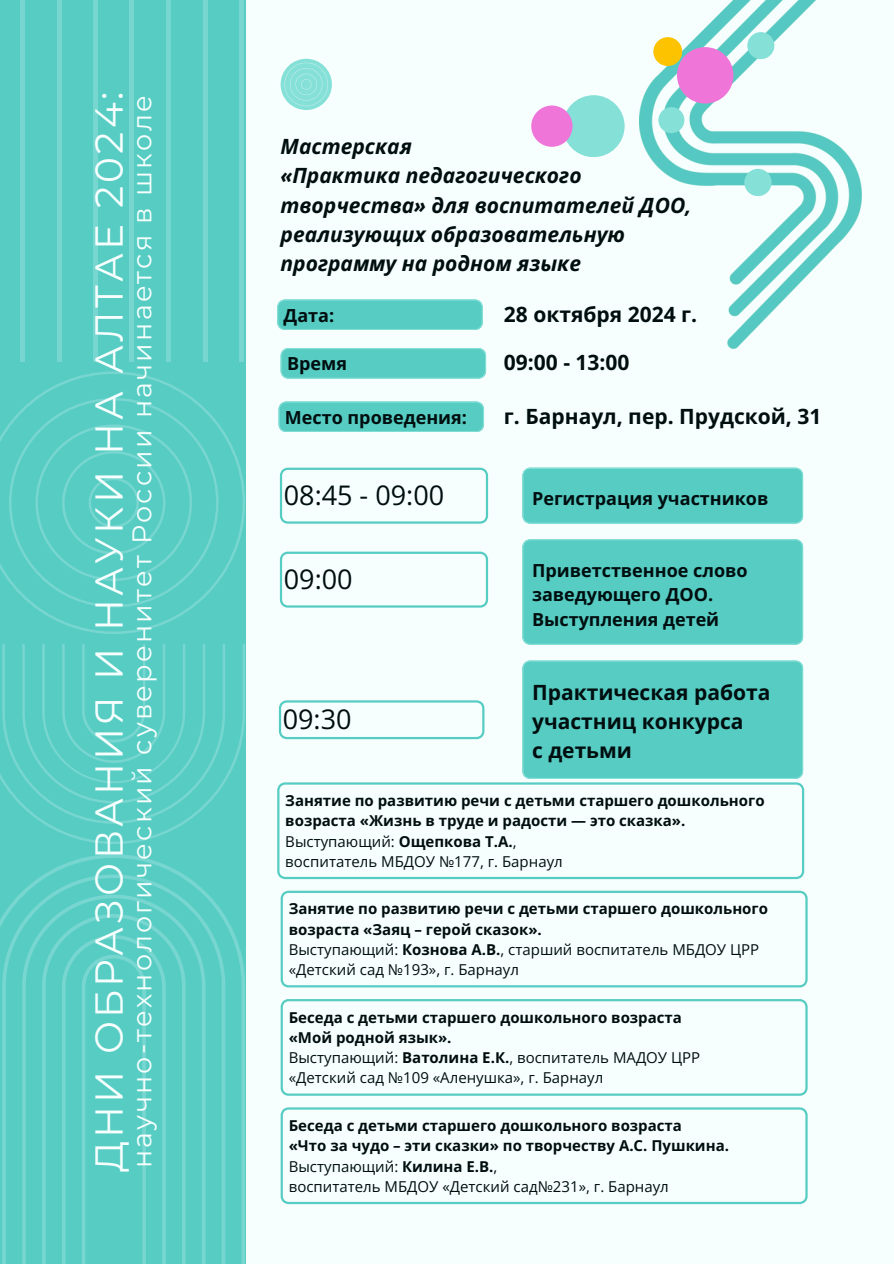
<style>
.page{position:relative;width:894px;height:1264px;background:#fff}
.page>*{position:absolute;margin:0;border:0;box-sizing:border-box;transform-origin:0 0}
.t1{font:39px "Montserrat";letter-spacing:.08em;color:#f7fffe}
.t2{font:27px "Montserrat";letter-spacing:.08em;color:#f7fffe}
.t3{font:27px "Open Sans";color:#000e0f}
.t4{font:italic 700 21px/29.2px "Open Sans";color:#000e0f}
.t5{font:700 21px/29.2px "Open Sans";color:#000e0f}
.t6{font:700 18px/24.8px "Open Sans";color:#000e0f}
.t7{font:700 15px/20.2px "Open Sans";color:#000e0f}
.t8{font:15px/20.2px "Open Sans";color:#000e0f}
.s1{font-weight:700}
</style>
<div class="page">
<div style="left:0;top:0;width:893px;height:1263px;background:#f7fffe"></div>
<div style="left:0;top:0;width:245px;height:1263px;background:#56ccc3"></div>
<svg style="left:0;top:854px;width:245px;height:409px"></svg>
<svg style="left:0;top:371px;width:245px;height:262px"></svg>
<svg style="left:0;top:644px;width:245px;height:200px"></svg>
<div style="left:20px;top:0;width:5px;height:362px;background:#77d6cf"></div>
<hr style="left:57px;top:0;width:4px;height:362px;background:#77d6cf">
<div style="left:93px;top:0;width:5px;height:362px;background:#77d6cf"></div>
<hr style="left:130px;top:0;width:4px;height:362px;background:#77d6cf">
<hr style="left:166px;top:0;width:4px;height:362px;background:#77d6cf">
<hr style="left:203px;top:0;width:4px;height:362px;background:#77d6cf">
<div style="left:239px;top:0;width:5px;height:362px;background:#77d6cf"></div>
<svg style="left:280px;top:58px;width:52px;height:52px"></svg>
<div style="left:562px;top:95px;width:62px;height:62px;background:#85e0d7;border-radius:50%"></div>
<div style="left:531px;top:105px;width:41px;height:42px;background:#ef75d9;border-radius:50%"></div>
<img style="left:639px;top:0;width:222px;height:348px">
<div style="left:744px;top:169px;width:27px;height:27px;background:#85e0d7;border-radius:50%"></div>
<div style="left:747px;top:32px;width:27px;height:27px;background:#85e0d7;border-radius:50%"></div>
<div style="left:658px;top:107px;width:26px;height:26px;background:#85e0d7;border-radius:50%"></div>
<div style="left:676px;top:47px;width:57px;height:57px;background:#ef75d9;border-radius:50%"></div>
<div style="left:653px;top:37px;width:29px;height:29px;background:#fdc300;border-radius:50%"></div>
<svg style="left:277px;top:782px;width:526px;height:97px"></svg>
<svg style="left:280px;top:467px;width:208px;height:56px"></svg>
<svg style="left:280px;top:348px;width:206px;height:31px;background:#5bcec5"></svg>
<svg style="left:277px;top:299px;width:205px;height:31px;background:#5bcec5"></svg>
<svg style="left:278px;top:401px;width:206px;height:31px;background:#5ccec5"></svg>
<svg style="left:279px;top:700px;width:205px;height:39px"></svg>
<div style="left:522px;top:467px;width:281px;height:56px;background:#56ccc3"></div>
<svg style="left:280px;top:551px;width:208px;height:56px"></svg>
<div style="left:522px;top:539px;width:281px;height:105px;background:#56ccc3"></div>
<div style="left:522px;top:660px;width:281px;height:119px;background:#56ccc3"></div>
<svg style="left:280px;top:890px;width:527px;height:97px"></svg>
<svg style="left:280px;top:999px;width:527px;height:96px"></svg>
<svg style="left:280px;top:1107px;width:527px;height:97px"></svg>
<p class="t1" style="left:85px;top:1172px;width:1082px;rotate:-90deg">ДНИ ОБРАЗОВАНИЯ И НАУКИ НА АЛТАЕ 2024:</p>
<p class="t2" style="left:125px;top:1167px;width:1073px;rotate:-90deg">научно-технологический суверенитет России начинается в школе</p>
<p class="t4" style="left:280px;top:131px;width:133px">Мастерская</p>
<h1 class="t4" style="left:280px;top:161px;width:412px">«Практика педагогического творчества» для воспитателей ДОО, реализующих образовательную программу на родном языке</h1>
<p class="t6" style="left:283px;top:302px;width:52px">Дата:</p>
<p class="t5" style="left:503px;top:299px;width:195px">28 октября 2024 г.</p>
<p class="t5" style="left:503px;top:347px;width:127px">09:00 - 13:00</p>
<p class="t6" style="left:287px;top:351px;width:61px">Время</p>
<p class="t6" style="left:285px;top:404px;width:183px">Место проведения:</p>
<p class="t5" style="left:503px;top:401px;width:319px">г. Барнаул, пер. Прудской, 31</p>
<h3 class="t3" style="left:284px;top:476px;width:162px">08:45 - 09:00</h3>
<h2 class="t6" style="left:532px;top:485px;width:238px">Регистрация участников</h2>
<p class="t3" style="left:284px;top:560px;width:70px">09:00</p>
<h2 class="t6" style="left:532px;top:557px;width:217px">Приветственное слово заведующего ДОО.<br>Выступления детей</h2>
<p class="t3" style="left:283px;top:700px;width:70px">09:30</p>
<p class="t5" style="left:532px;top:677px;width:240px">Практическая работа участниц конкурса</p>
<h2 class="t5" style="left:532px;top:735px;width:101px">с детьми</h2>
<p class="t7" style="left:285px;top:790px;width:480px">Занятие по развитию речи с детьми старшего дошкольного возраста «Жизнь в труде и радости — это сказка».</p>
<p class="t8" style="left:285px;top:830px;width:233px">Выступающий: <span class="s1">Ощепкова Т.А.</span>,</p>
<p class="t8" style="left:285px;top:850px;width:279px">воспитатель МБДОУ №177, г. Барнаул</p>
<h3 class="t7" style="left:288px;top:898px;width:480px">Занятие по развитию речи с детьми старшего дошкольного возраста «Заяц – герой сказок».</h3>
<p class="t8" style="left:288px;top:938px;width:472px">Выступающий: <span class="s1">Кознова А.В.</span>, старший воспитатель МБДОУ ЦРР «Детский сад №193», г. Барнаул</p>
<p class="t7" style="left:288px;top:1006px;width:394px">Беседа с детьми старшего дошкольного возраста</p>
<p class="t7" style="left:288px;top:1026px;width:164px">«Мой родной язык».</p>
<p class="t8" style="left:288px;top:1047px;width:413px">Выступающий: <span class="s1">Ватолина Е.К.</span>, воспитатель МАДОУ ЦРР</p>
<p class="t8" style="left:288px;top:1067px;width:316px">«Детский сад №109 «Аленушка», г. Барнаул</p>
<p class="t7" style="left:288px;top:1115px;width:394px">Беседа с детьми старшего дошкольного возраста</p>
<p class="t7" style="left:288px;top:1135px;width:441px">«Что за чудо – эти сказки» по творчеству А.С. Пушкина.</p>
<p class="t8" style="left:288px;top:1155px;width:210px">Выступающий: <span class="s1">Килина Е.В.</span>,</p>
<p class="t8" style="left:288px;top:1175px;width:381px">воспитатель МБДОУ «Детский сад№231», г. Барнаул</p>
</div>
